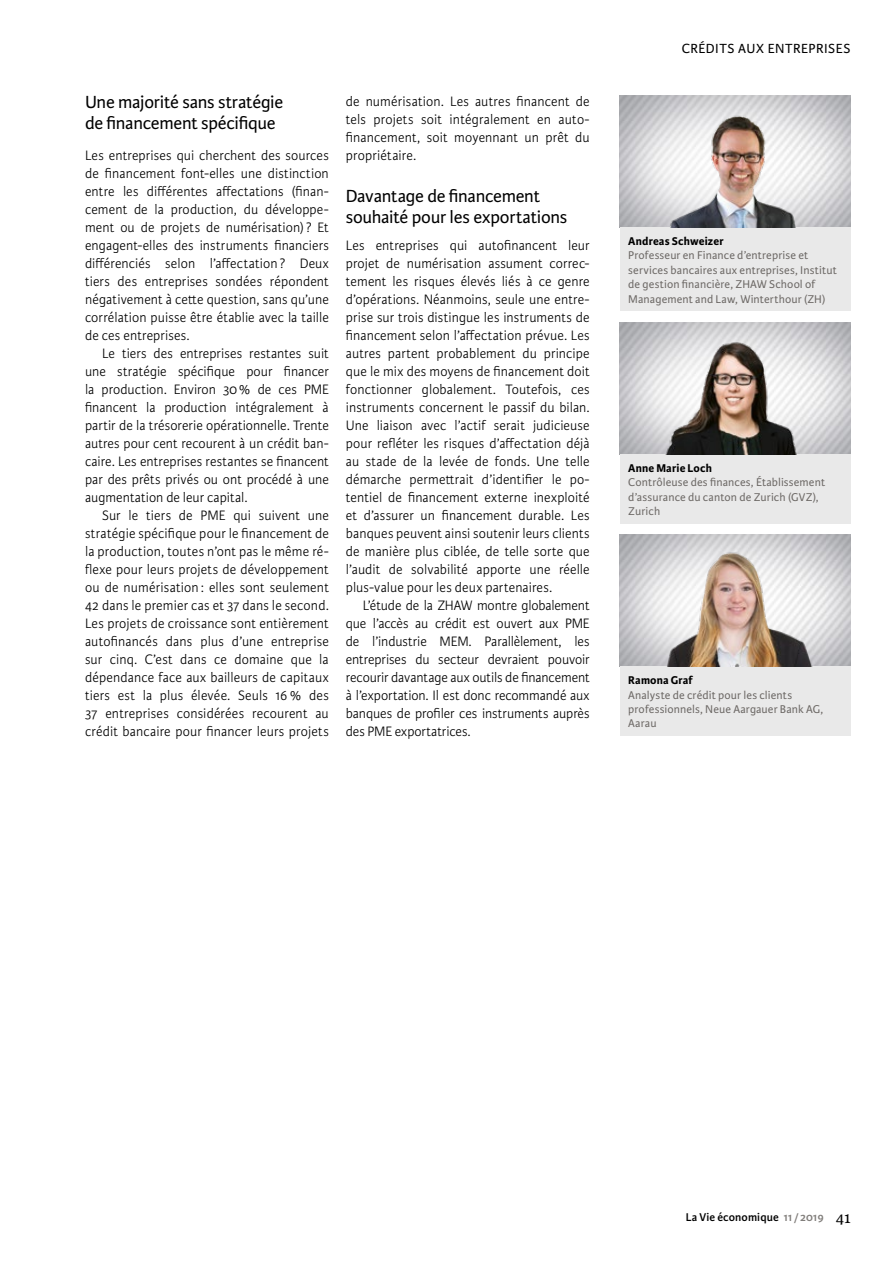
<style>
.page{position:relative;width:893px;height:1263px;background:#fff}
.page>*{position:absolute;margin:0;border:0;box-sizing:border-box;transform-origin:0 0}
.t1{font:18.75px/21px "Karmina Sans";letter-spacing:-.015em;color:#000}
.t2{font:300 14.55px/18px "Karmina Sans";letter-spacing:.005em;color:#000;text-align:justify;scale:.96 1}
.t3{font:14.1px "Karmina Sans";letter-spacing:.035em;color:#000}
.t4{font:12px/14.4px "Karmina Sans";letter-spacing:.01em;color:#6d6966}
.t5{font:700 12px "Karmina Sans";letter-spacing:.015em;color:#000}
.t6{font:600 12px "Karmina Sans";letter-spacing:.01em;color:#000}
.s1{color:#817e7b}
.s2{font-family:"Karmina";font-weight:400;font-size:16.5px}
</style>
<div class="page">
<img style="left:620px;top:96px;width:230px;height:131px">
<div style="left:620px;top:227px;width:230px;height:84px;background:#e9e9e9"></div>
<img style="left:626px;top:104px;width:222px;height:123px">
<img style="left:620px;top:535px;width:230px;height:132px">
<div style="left:620px;top:667px;width:230px;height:69px;background:#e9e9e9"></div>
<img style="left:626px;top:543px;width:222px;height:123px">
<img style="left:620px;top:322px;width:230px;height:132px">
<div style="left:620px;top:454px;width:230px;height:69px;background:#e9e9e9"></div>
<img style="left:626px;top:331px;width:222px;height:123px">
<p class="t1" style="left:85px;top:92px;width:200px">Une majorité sans stratégie de financement spécifique</p>
<p class="t2" style="left:85px;top:147px;width:255px">Les entreprises qui cherchent des sources de financement font-elles une distinction entre les différentes affectations (finan&shy;cement de la production, du développe&shy;ment ou de projets de numérisation) ? Et engagent-elles des instruments financiers différenciés selon l’affectation ? Deux tiers des entreprises sondées répondent négativement à cette question, sans qu’une corrélation puisse être établie avec la taille de ces entreprises.</p>
<p class="t2" style="left:85px;top:345px;width:255px;text-indent:17px">Le tiers des entreprises restantes suit une stratégie spécifique pour financer la production. Environ 30% de ces PME financent la production intégralement à partir de la trésorerie opérationnelle. Trente autres pour cent recourent à un crédit ban&shy;caire. Les entreprises restantes se financent par des prêts privés ou ont procédé à une augmentation de leur capital.</p>
<p class="t2" style="left:85px;top:507px;width:255px;text-indent:17px">Sur le tiers de PME qui suivent une stratégie spécifique pour le financement de la production, toutes n’ont pas le même ré&shy;flexe pour leurs projets de développement ou de numérisation : elles sont seulement 42 dans le premier cas et 37 dans le second.<br>Les projets de croissance sont entièrement autofinancés dans plus d’une entreprise sur cinq. C’est dans ce domaine que la dépendance face aux bailleurs de capitaux tiers est la plus élevée. Seuls 16 % des 37 entreprises considérées recourent au crédit bancaire pour financer leurs projets</p>
<p class="t2" style="left:346px;top:93px;width:255px">de numérisation. Les autres financent de tels projets soit intégralement en auto&shy;financement, soit moyennant un prêt du propriétaire.</p>
<p class="t1" style="left:346px;top:186px;width:223px">Davantage de financement souhaité pour les exportations</p>
<p class="t2" style="left:346px;top:237px;width:255px">Les entreprises qui autofinancent leur projet de numérisation assument correc&shy;tement les risques élevés liés à ce genre d’opérations. Néanmoins, seule une entre&shy;prise sur trois distingue les instruments de financement selon l’affectation prévue. Les autres partent probablement du principe que le mix des moyens de financement doit fonctionner globalement. Toutefois, ces instruments concernent le passif du bilan.<br>Une liaison avec l’actif serait judicieuse pour refléter les risques d’affectation déjà au stade de la levée de fonds. Une telle démarche permettrait d’identifier le po&shy;tentiel de financement externe inexploité et d’assurer un financement durable. Les banques peuvent ainsi soutenir leurs clients de manière plus ciblée, de telle sorte que l’audit de solvabilité apporte une réelle plus-value pour les deux partenaires.</p>
<p class="t2" style="left:346px;top:597px;width:255px;text-indent:17px">L’étude de la ZHAW montre globalement que l’accès au crédit est ouvert aux PME de l’industrie MEM. Parallèlement, les entreprises du secteur devraient pouvoir recourir davantage aux outils de financement à l’exportation. Il est donc recommandé aux banques de profiler ces instruments auprès des PME exportatrices.</p>
<p class="t3" style="left:682px;top:41px;width:170px">CRÉDITS AUX ENTREPRISES</p>
<p class="t5" style="left:628px;top:234px;width:97px">Andreas Schweizer</p>
<p class="t4" style="left:628px;top:249px;width:210px">Professeur en Finance d’entreprise et services bancaires aux entreprises, Institut de gestion financière, ZHAW School of Management and Law, Winterthour (ZH)</p>
<p class="t5" style="left:628px;top:461px;width:85px">Anne Marie Loch</p>
<p class="t4" style="left:628px;top:475px;width:198px">Contrôleuse des finances, Établissement d’assurance du canton de Zurich (GVZ),<br>Zurich</p>
<p class="t5" style="left:628px;top:673px;width:66px">Ramona Graf</p>
<p class="t4" style="left:628px;top:688px;width:197px">Analyste de crédit pour les clients professionnels, Neue Aargauer Bank AG,<br>Aarau</p>
<p class="t6" style="left:686px;top:1210px;width:166px">La Vie économique <span class="s1">11/2019</span> <span class="s2">41</span></p>
</div>
